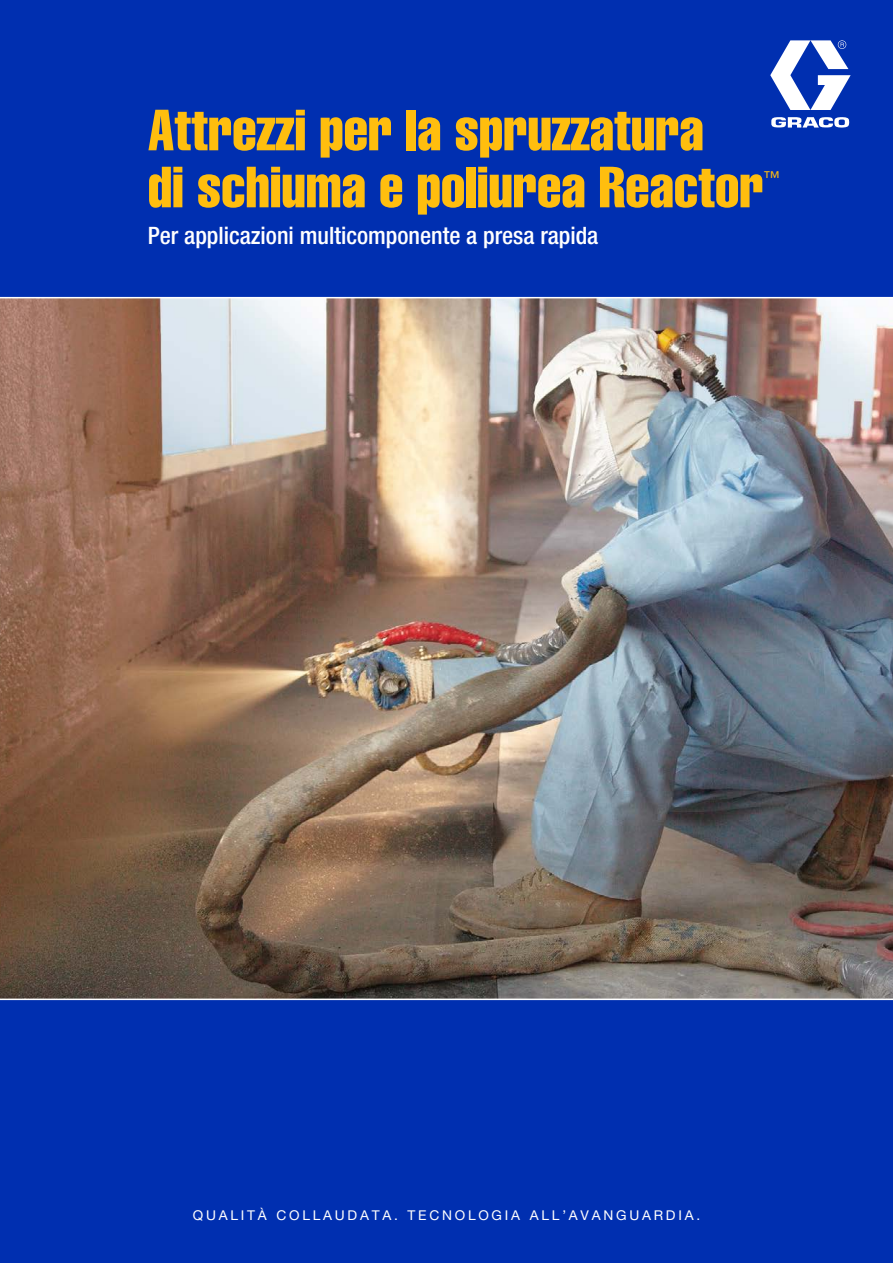
<style>
.page{position:relative;width:893px;height:1263px;background:#002fb0}
.page>*{position:absolute;margin:0;border:0;box-sizing:border-box;transform-origin:0 0}
.t1{font:57px/57px "Helvetica LT Std Comp";color:#ffbe0e}
.t2{font:500 condensed 24px "Helvetica Neue LT Std";color:#fff}
.t3{font:condensed 16.5px "Helvetica Neue LT Std";color:#ffbe0e}
.t4{font:13.5px "Helvetica Neue LT Std";letter-spacing:.2em;color:#fff}
</style>
<div class="page">
<img style="left:0;top:298px;width:893px;height:700px">
<svg style="left:770px;top:40px;width:81px;height:88px"></svg>
<hr style="left:0;top:297px;width:893px;height:1px;background:#fff">
<hr style="left:0;top:998px;width:893px;height:2px;background:#fff">
<p class="t1" style="left:148px;top:101px;width:617px">Attrezzi per la spruzzatura<br>di schiuma e poliurea Reactor</p>
<p class="t3" style="left:764px;top:168px;width:18px">™</p>
<p class="t2" style="left:148px;top:221px;width:452px">Per applicazioni multicomponente a presa rapida</p>
<p class="t4" style="left:193px;top:1207px;width:509px">QUALITÀ COLLAUDATA. TECNOLOGIA ALL’AVANGUARDIA.</p>
</div>
